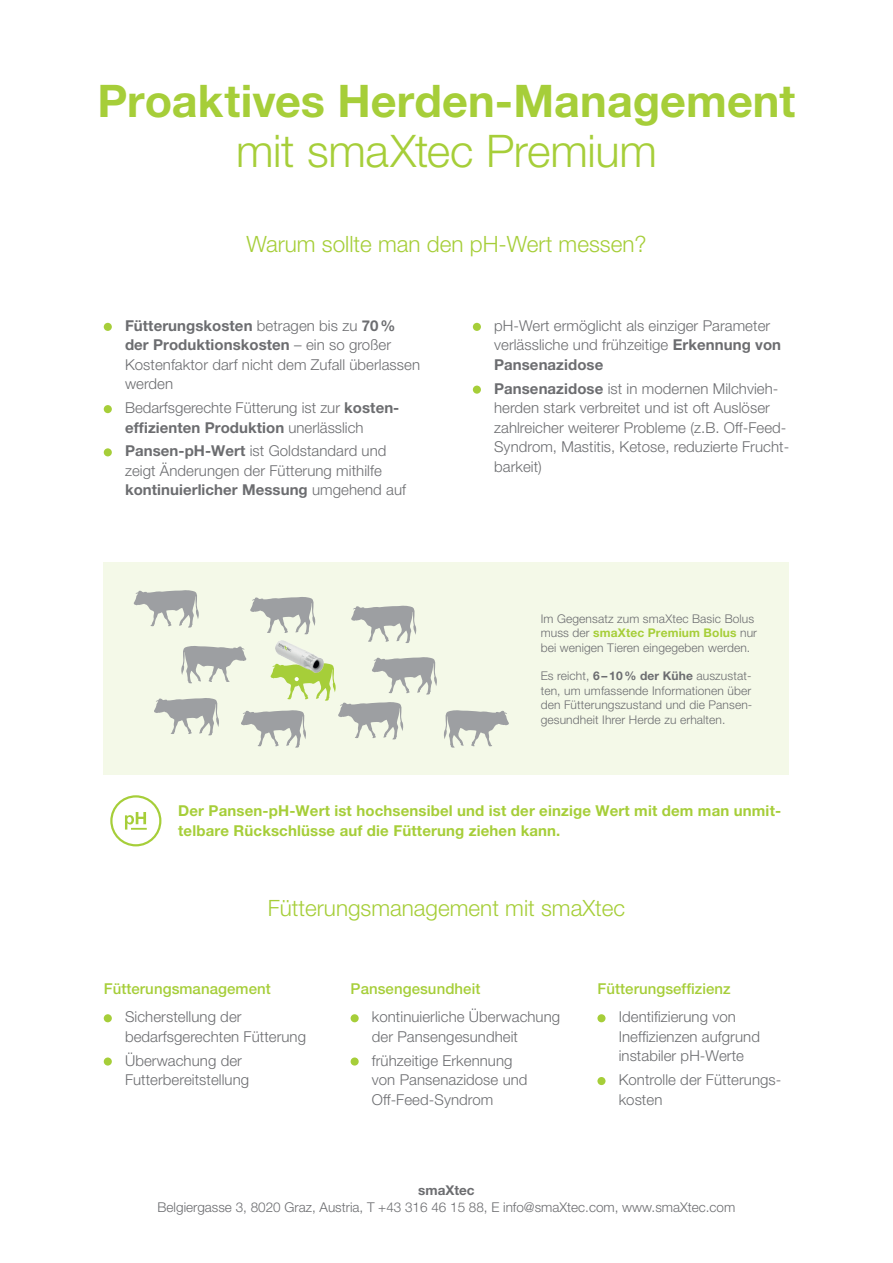
<style>
.page{position:relative;width:893px;height:1263px;background:#fff}
.page>*{position:absolute;margin:0;border:0;box-sizing:border-box;transform-origin:0 0}
.t1{font:700 45px "Helvetica Neue LT Pro";color:#a6ce39}
.t2{font:300 45px "Helvetica Neue LT Pro";letter-spacing:-.005em;color:#a6ce39}
.t3{font:300 22.5px "Helvetica Neue LT Pro";color:#a6ce39}
.t4{font:300 15px/19.5px "Helvetica Neue LT Pro";letter-spacing:.005em;color:#6c6d70}
.t5{font:700 15px/19.5px "Helvetica Neue LT Pro";letter-spacing:.01em;color:#a6ce39}
.t6{font:500 15px "Helvetica Neue LT Pro";letter-spacing:.005em;color:#a6ce39}
.t7{font:300 13.5px "Helvetica Neue LT Pro";color:#6c6d70}
.t8{font:700 13.5px "Helvetica Neue LT Pro";color:#6c6d70}
.t9{font:300 12px/14.4px "Helvetica Neue LT Pro";letter-spacing:.01em;color:#6c6d70}
.s1{font-weight:700}
.s2{font-weight:700;color:#a6ce39}
</style>
<div class="page">
<div style="left:104px;top:1014px;width:8px;height:8px;background:#a6ce39;border-radius:50%"></div>
<div style="left:104px;top:1057px;width:8px;height:8px;background:#a6ce39;border-radius:50%"></div>
<div style="left:351px;top:1014px;width:8px;height:8px;background:#a6ce39;border-radius:50%"></div>
<div style="left:351px;top:1057px;width:8px;height:8px;background:#a6ce39;border-radius:50%"></div>
<div style="left:597px;top:1014px;width:8px;height:8px;background:#a6ce39;border-radius:50%"></div>
<div style="left:597px;top:1077px;width:8px;height:8px;background:#a6ce39;border-radius:50%"></div>
<div style="left:104px;top:323px;width:8px;height:8px;background:#a6ce39;border-radius:50%"></div>
<div style="left:104px;top:405px;width:8px;height:8px;background:#a6ce39;border-radius:50%"></div>
<div style="left:104px;top:448px;width:8px;height:8px;background:#a6ce39;border-radius:50%"></div>
<div style="left:473px;top:323px;width:8px;height:8px;background:#a6ce39;border-radius:50%"></div>
<div style="left:473px;top:386px;width:8px;height:8px;background:#a6ce39;border-radius:50%"></div>
<div style="left:104px;top:563px;width:685px;height:212px;background:#f4f9e8"></div>
<svg style="left:133px;top:590px;width:304px;height:158px"></svg>
<svg style="left:444px;top:710px;width:65px;height:38px"></svg>
<div style="left:110px;top:795px;width:51px;height:51px;border:2px solid #a6ce39;border-radius:50%"></div>
<svg style="left:125px;top:812px;width:22px;height:18px"></svg>
<h1 class="t1" style="left:98px;top:73px;width:699px">Proaktives Herden-Management</h1>
<h1 class="t2" style="left:236px;top:123px;width:422px">mit smaXtec Premium</h1>
<h2 class="t3" style="left:246px;top:231px;width:402px">Warum sollte man den pH-Wert messen?</h2>
<p class="t4" style="left:125px;top:315px;width:297px"><span class="s1">Fütterungskosten</span> betragen bis zu <span class="s1">70% der Produktionskosten</span> – ein so großer<br>Kostenfaktor darf nicht dem Zufall überlassen werden</p>
<p class="t4" style="left:125px;top:398px;width:276px">Bedarfsgerechte Fütterung ist zur <span class="s1">kosten&shy;effizienten Produktion</span> unerlässlich</p>
<p class="t4" style="left:125px;top:441px;width:283px"><span class="s1">Pansen-pH-Wert</span> ist Goldstandard und zeigt Änderungen der Fütterung mithilfe <span class="s1">kontinuierlicher Messung</span> umgehend auf</p>
<p class="t4" style="left:494px;top:315px;width:289px">pH-Wert ermöglicht als einziger Parameter verlässliche und frühzeitige <span class="s1">Erkennung von<br>Pansenazidose</span></p>
<p class="t4" style="left:494px;top:378px;width:297px"><span class="s1">Pansenazidose</span> ist in modernen Milchvieh&shy;herden stark verbreitet und ist oft Auslöser zahlreicher weiterer Probleme (z.B. Off-Feed-Syndrom, Mastitis, Ketose, reduzierte Frucht&shy;barkeit)</p>
<p class="t9" style="left:541px;top:611px;width:218px">Im Gegensatz zum smaXtec Basic Bolus muss der <span class="s2">smaXtec Premium Bolus</span> nur bei wenigen Tieren eingegeben werden.</p>
<p class="t9" style="left:541px;top:669px;width:213px;text-align:justify">Es reicht, <span class="s1">6 – 10% der Kühe</span> auszustat&shy;ten, um umfassende Informationen über den Fütterungszustand und die Pansen&shy;gesundheit Ihrer Herde zu erhalten.</p>
<p class="t5" style="left:178px;top:801px;width:604px">Der Pansen-pH-Wert ist hochsensibel und ist der einzige Wert mit dem man unmit&shy;telbare Rückschlüsse auf die Fütterung ziehen kann.</p>
<h2 class="t3" style="left:268px;top:894px;width:359px">Fütterungsmanagement mit smaXtec</h2>
<p class="t6" style="left:104px;top:980px;width:169px">Fütterungsmanagement</p>
<p class="t4" style="left:125px;top:1007px;width:183px">Sicherstellung der bedarfsgerechten Fütterung</p>
<p class="t4" style="left:125px;top:1050px;width:126px">Überwachung der<br>Futterbereitstellung</p>
<p class="t6" style="left:351px;top:980px;width:131px">Pansengesundheit</p>
<p class="t4" style="left:372px;top:1007px;width:190px">kontinuierliche Überwachung der Pansengesundheit</p>
<p class="t4" style="left:372px;top:1050px;width:157px">frühzeitige Erkennung von Pansenazidose und<br>Off-Feed-Syndrom</p>
<p class="t6" style="left:597px;top:980px;width:135px">Fütterungseffizienz</p>
<p class="t4" style="left:619px;top:1007px;width:143px">Identifizierung von<br>Ineffizienzen aufgrund instabiler pH-Werte</p>
<p class="t4" style="left:619px;top:1070px;width:164px">Kontrolle der Fütterungs&shy;kosten</p>
<p class="t8" style="left:418px;top:1182px;width:58px">smaXtec</p>
<p class="t7" style="left:158px;top:1199px;width:579px">Belgiergasse 3, 8020 Graz, Austria, T +43 316 46 15 88, E info@smaXtec.com, www.smaXtec.com</p>
</div>
